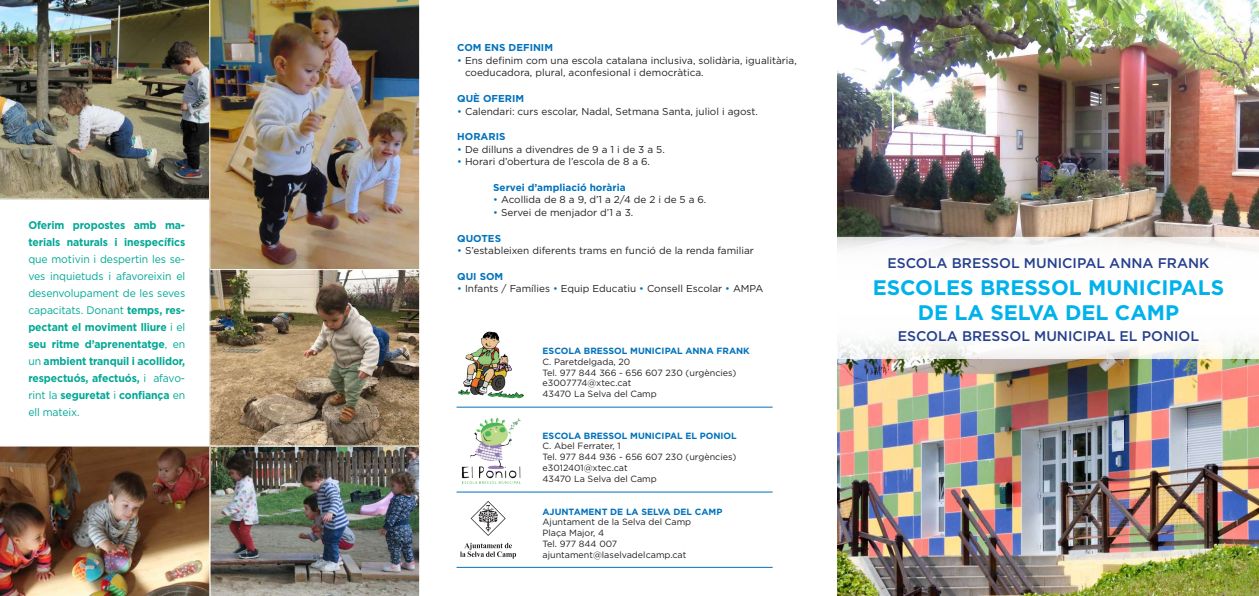
<style>
.page{position:relative;width:1259px;height:596px;background:#fff}
.page>*{position:absolute;margin:0;border:0;box-sizing:border-box;transform-origin:0 0}
.t1{font:700 21px/25px "Gotham";color:#00b2eb;text-align:center}
.t2{font:500 14px "Gotham";color:#253f8e}
.t3{font:11px/17px "Gotham";letter-spacing:-.01em;color:#00a895;text-align:justify;scale:.95 1}
.t4{font:700 11px/17px "Gotham";letter-spacing:-.01em;color:#00a895;scale:.95 1}
.t5{font:10px/12.7px "Gotham";color:#231f20}
.t6{font:700 10px "Gotham";color:#0072bc}
.t7{font:9px/10.8px "Gotham";color:#231f20}
.t8{font:700 9px "Gotham";color:#0072bc}
.s1{font-weight:700}
.s2{color:#0072bc}
</style>
<div class="page">
<img style="left:838px;top:0;width:421px;height:237px">
<img style="left:838px;top:359px;width:421px;height:236px">
<img style="left:0;top:0;width:209px;height:199px">
<img style="left:210px;top:446px;width:210px;height:149px">
<img style="left:0;top:446px;width:210px;height:149px">
<img style="left:211px;top:271px;width:207px;height:173px">
<img style="left:209px;top:0;width:211px;height:269px">
<div style="left:209px;top:269px;width:211px;height:177px;border:1px solid #fff"></div>
<svg style="left:471px;top:501px;width:35px;height:34px"></svg>
<svg style="left:460px;top:542px;width:56px;height:16px"></svg>
<img style="left:458px;top:331px;width:66px;height:67px">
<img style="left:461px;top:418px;width:60px;height:65px">
<hr style="left:456px;top:406px;width:316px;height:1px;background:#0072bc">
<hr style="left:456px;top:491px;width:316px;height:1px;background:#0072bc">
<hr style="left:456px;top:566px;width:316px;height:1px;background:#0072bc">
<p class="t4" style="left:28px;top:216px;width:167px">Oferim propostes amb ma&shy;terials naturals i inespecífics</p>
<p class="t3" style="left:28px;top:250px;width:167px">que motivin i despertin les se&shy;ves inquietuds i afavoreixin el desenvolupament de les seves capacitats. Donant <span class="s1">temps, res&shy;pectant el moviment lliure</span> i el <span class="s1">seu ritme d’aprenentatge</span>, en un <span class="s1">ambient tranquil i acollidor, respectuós, afectuós,</span> i afavo&shy;rint la <span class="s1">seguretat</span> i <span class="s1">confiança</span> en ell mateix.</p>
<p class="t6" style="left:457px;top:41px;width:97px">COM ENS DEFINIM</p>
<p class="t5" style="left:465px;top:54px;width:333px;text-indent:-8px"><span class="s2">•</span> Ens definim com una escola catalana inclusiva, solidària, igualitària, coeducadora, plural, aconfesional i democràtica.</p>
<p class="t6" style="left:457px;top:92px;width:68px">QUÈ OFERIM</p>
<p class="t5" style="left:457px;top:104px;width:302px"><span class="s2">•</span> Calendari: curs escolar, Nadal, Setmana Santa, juliol i agost.</p>
<p class="t6" style="left:457px;top:130px;width:50px">HORARIS</p>
<p class="t5" style="left:457px;top:142px;width:209px"><span class="s2">•</span> De dilluns a divendres de 9 a 1 i de 3 a 5.</p>
<p class="t5" style="left:457px;top:155px;width:194px"><span class="s2">•</span> Horari d’obertura de l’escola de 8 a 6.</p>
<p class="t6" style="left:493px;top:180px;width:134px">Servei d’ampliació horària</p>
<p class="t5" style="left:493px;top:193px;width:215px"><span class="s2">•</span> Acollida de 8 a 9, d’1 a 2/4 de 2 i de 5 a 6.</p>
<p class="t5" style="left:493px;top:206px;width:142px"><span class="s2">•</span> Servei de menjador d’1 a 3.</p>
<p class="t6" style="left:457px;top:231px;width:45px">QUOTES</p>
<p class="t5" style="left:457px;top:244px;width:298px"><span class="s2">•</span> S’estableixen diferents trams en funció de la renda familiar</p>
<p class="t6" style="left:457px;top:269px;width:48px">QUI SOM</p>
<p class="t5" style="left:457px;top:282px;width:308px"><span class="s2">•</span> Infants / Famílies <span class="s2">•</span> Equip Educatiu <span class="s2">•</span> Consell Escolar <span class="s2">•</span> AMPA</p>
<p class="t8" style="left:542px;top:344px;width:209px">ESCOLA BRESSOL MUNICIPAL ANNA FRANK</p>
<p class="t7" style="left:542px;top:356px;width:195px">C. Paretdelgada, 20<br>Tel. 977 844 366 - 656 607 230 (urgències) e3007774@xtec.cat<br>43470 La Selva del Camp</p>
<p class="t8" style="left:542px;top:429px;width:196px">ESCOLA BRESSOL MUNICIPAL EL PONIOL</p>
<p class="t7" style="left:542px;top:440px;width:195px">C. Abel Ferrater, 1<br>Tel. 977 844 936 - 656 607 230 (urgències) e3012401@xtec.cat<br>43470 La Selva del Camp</p>
<p class="t8" style="left:542px;top:505px;width:181px">AJUNTAMENT DE LA SELVA DEL CAMP</p>
<p class="t7" style="left:542px;top:516px;width:150px">Ajuntament de la Selva del Camp<br>Plaça Major, 4<br>Tel. 977 844 007 ajuntament@laselvadelcamp.cat</p>
<h2 class="t2" style="left:887px;top:253px;width:323px">ESCOLA BRESSOL MUNICIPAL ANNA FRANK</h2>
<h1 class="t1" style="left:872px;top:274px;width:353px">ESCOLES BRESSOL MUNICIPALS<br>DE LA SELVA DEL CAMP</h1>
<h2 class="t2" style="left:897px;top:327px;width:303px">ESCOLA BRESSOL MUNICIPAL EL PONIOL</h2>
</div>
